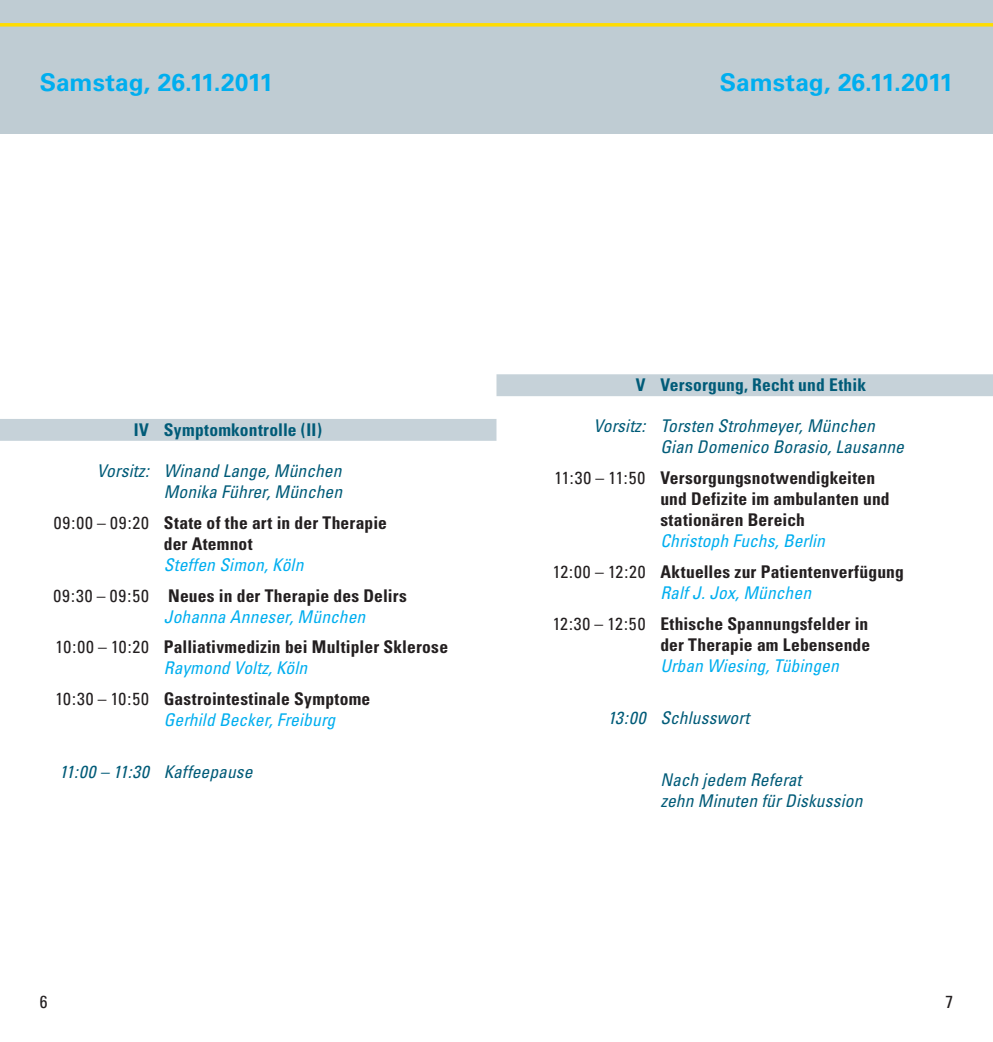
<style>
.page{position:relative;width:993px;height:1042px;background:#fff}
.page>*{position:absolute;margin:0;border:0;box-sizing:border-box;transform-origin:0 0}
.U1{font:700 24.5px "Univers";letter-spacing:-.005em;color:#00aeef}
.normal_Programm{font:700 condensed 17.5px/21px "Univers";letter-spacing:.01em;color:#231f20}
.normal_kursiv{font:italic condensed 17.5px/21px "Univers";letter-spacing:.005em;color:#005b78}
.U3__rechte_Seite{font:700 condensed 17.5px "Univers";letter-spacing:.01em;color:#005b78}
.U3__linke_Seite{font:700 condensed 17.5px "Univers";letter-spacing:.015em;color:#005b78}
.t1{font:condensed 17.5px "Univers";color:#231f20}
.s1{font-weight:400}
.s2{font-weight:400;font-style:italic;color:#00aeef}
</style>
<div class="page">
<div style="left:0;top:0;width:992px;height:134px;background:#bfccd3"></div>
<svg style="left:0;top:23px;width:992px;height:4px;background:#f6d91a"></svg>
<div style="left:0;top:419px;width:496px;height:22px;background:#c6d2d9"></div>
<div style="left:496px;top:374px;width:496px;height:22px;background:#c6d2d9"></div>
<p class="U1" style="left:40px;top:68px;width:235px">Samstag, 26.11.2011</p>
<p class="U1" style="left:719px;top:68px;width:235px">Samstag, 26.11.2011</p>
<p class="U3__linke_Seite" style="left:134px;top:419px;width:190px">IV Symptomkontrolle (II)</p>
<p class="normal_kursiv" style="left:97px;top:460px;width:247px;text-align:right">Vorsitz: Winand Lange, München<br>Monika Führer, München</p>
<p class="normal_Programm" style="left:164px;top:512px;width:224px;text-indent:-110px"><span class="s1">09:00 – 09:20</span> State of the art in der Therapie der Atemnot<br><span class="s2">Steffen Simon, Köln</span></p>
<p class="normal_Programm" style="left:164px;top:585px;width:244px;text-indent:-110px"><span class="s1">09:30 – 09:50</span> Neues in der Therapie des Delirs<br><span class="s2">Johanna Anneser, München</span></p>
<p class="normal_Programm" style="left:164px;top:637px;width:286px;text-indent:-108px"><span class="s1">10:00 – 10:20</span> Palliativmedizin bei Multipler Sklerose<br><span class="s2">Raymond Voltz, Köln</span></p>
<p class="normal_Programm" style="left:164px;top:688px;width:208px;text-indent:-108px"><span class="s1">10:30 – 10:50</span> Gastrointestinale Symptome<br><span class="s2">Gerhild Becker, Freiburg</span></p>
<p class="normal_kursiv" style="left:59px;top:761px;width:194px">11:00 – 11:30 Kaffeepause</p>
<p class="U3__rechte_Seite" style="left:635px;top:374px;width:232px">V Versorgung, Recht und Ethik</p>
<p class="normal_kursiv" style="left:660px;top:415px;width:245px;text-indent:-67px">Vorsitz: Torsten Strohmeyer, München<br>Gian Domenico Borasio, Lausanne</p>
<p class="normal_Programm" style="left:660px;top:467px;width:231px;text-indent:-106px"><span class="s1">11:30 – 11:50</span> Versorgungsnotwendigkeiten und Defizite im ambulanten und stationären Bereich<br><span class="s2">Christoph Fuchs, Berlin</span></p>
<p class="normal_Programm" style="left:660px;top:561px;width:245px;text-indent:-107px"><span class="s1">12:00 – 12:20</span> Aktuelles zur Patientenverfügung<br><span class="s2">Ralf J. Jox, München</span></p>
<p class="normal_Programm" style="left:660px;top:613px;width:211px;text-align:justify;text-indent:-108px"><span class="s1">12:30 – 12:50</span> Ethische Spannungsfelder in der Therapie am Lebensende <span class="s2">Urban Wiesing, Tübingen</span></p>
<p class="normal_kursiv" style="left:607px;top:707px;width:143px">13:00 Schlusswort</p>
<p class="normal_kursiv" style="left:660px;top:768px;width:203px">Nach jedem Referat<br>zehn Minuten für Diskussion</p>
<p class="t1" style="left:40px;top:991px;width:9px">6</p>
<p class="t1" style="left:945px;top:991px;width:9px">7</p>
</div>
